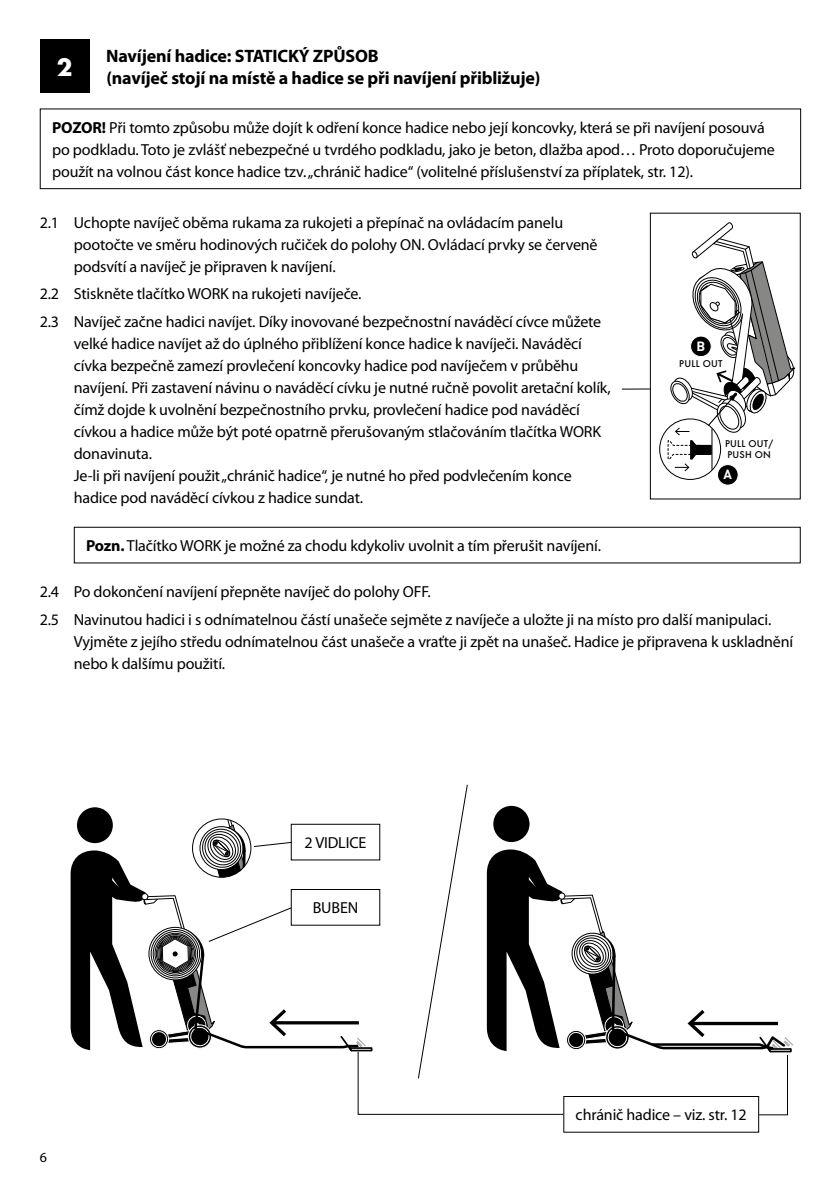
<style>
.page{position:relative;width:840px;height:1191px;background:#fff}
.page>*{position:absolute;margin:0;border:0;box-sizing:border-box;transform-origin:0 0}
._20_H2{font:700 26px "Futura TOT";color:#fff}
._20_text{font:700 18px/22px "Myriad Pro";letter-spacing:-.01em;color:#000}
._20_text-2{font:16px/22px "Myriad Pro";letter-spacing:-.01em;color:#000}
.t1{font:14px "Myriad Pro";color:#000}
.t2{font:700 13.2px "DIN Pro";color:#fff}
.t3{font:500 10.2px/10.8px "Futura TOT";letter-spacing:.02em;color:#000}
.s1{font-weight:700}
</style>
<div class="page">
<div style="left:40px;top:40px;width:49px;height:53px;background:#000"></div>
<div style="left:40px;top:108px;width:760px;height:81px;border:1px solid #000"></div>
<svg style="left:71px;top:784px;width:722px;height:331px"></svg>
<div style="left:192px;top:818px;width:59px;height:59px;border:1px solid #000;border-radius:50%"></div>
<div style="left:717px;top:464px;width:20px;height:21px;background:#000;border-radius:50%"></div>
<div style="left:716px;top:464px;width:22px;height:21px;border:1px solid #fff;border-radius:50%"></div>
<svg style="left:666px;top:222px;width:129px;height:249px"></svg>
<div style="left:649px;top:213px;width:151px;height:286px;border:1px solid #000"></div>
<svg style="left:621px;top:388px;width:28px;height:1px"></svg>
<p class="_20_text" style="left:106px;top:45px;width:435px">Navíjení hadice: STATICKÝ ZPŮSOB<br>(navíječ stojí na místě a hadice se při navíjení přibližuje)</p>
<p class="_20_text-2" style="left:52px;top:117px;width:724px"><span class="s1">POZOR!</span> Při tomto způsobu může dojít k odření konce hadice nebo její koncovky, která se při navíjení posouvá po podkladu. Toto je zvlášť nebezpečné u tvrdého podkladu, jako je beton, dlažba apod… Proto doporučujeme použít na volnou část konce hadice tzv. „chránič hadice“ (volitelné příslušenství za příplatek, str. 12).</p>
<p class="_20_text-2" style="left:74px;top:212px;width:525px;text-indent:-34px">2.1 Uchopte navíječ oběma rukama za rukojeti a přepínač na ovládacím panelu pootočte ve směru hodinových ručiček do polohy ON. Ovládací prvky se červeně podsvítí a navíječ je připraven k navíjení.</p>
<p class="_20_text-2" style="left:40px;top:283px;width:323px">2.2 Stiskněte tlačítko WORK na rukojeti navíječe.</p>
<p class="_20_text-2" style="left:74px;top:311px;width:538px;text-indent:-34px">2.3 Navíječ začne hadici navíjet. Díky inovované bezpečnostní naváděcí cívce můžete velké hadice navíjet až do úplného přiblížení konce hadice k navíječi. Naváděcí cívka bezpečně zamezí provlečení koncovky hadice pod navíječem v průběhu navíjení. Při zastavení návinu o naváděcí cívku je nutné ručně povolit aretační kolík, čímž dojde k uvolnění bezpečnostního prvku, provlečení hadice pod naváděcí cívkou a hadice může být poté opatrně přerušovaným stlačováním tlačítka WORK donavinuta.<br>Je-li při navíjení použit „chránič hadice“, je nutné ho před podvlečením konce hadice pod naváděcí cívkou z hadice sundat.</p>
<p class="_20_H2" style="left:57px;top:51px;width:17px">2</p>
<p class="t2" style="left:696px;top:337px;width:10px">B</p>
<p class="t3" style="left:679px;top:358px;width:45px">PULL OUT</p>
<p class="t3" style="left:724px;top:438px;width:50px">PULL OUT/<br>PUSH ON</p>
<p class="t2" style="left:723px;top:465px;width:10px">A</p>
<p class="_20_text-2" style="left:86px;top:535px;width:516px"><span class="s1">Pozn.</span> Tlačítko WORK je možné za chodu kdykoliv uvolnit a tím přerušit navíjení.</p>
<p class="_20_text-2" style="left:40px;top:581px;width:392px">2.4 Po dokončení navíjení přepněte navíječ do polohy OFF.</p>
<p class="_20_text-2" style="left:74px;top:608px;width:720px;text-indent:-34px">2.5 Navinutou hadici i s odnímatelnou částí unašeče sejměte z navíječe a uložte ji na místo pro další manipulaci.<br>Vyjměte z jejího středu odnímatelnou část unašeče a vraťte ji zpět na unašeč. Hadice je připravena k uskladnění nebo k dalšímu použití.</p>
<p class="_20_text-2" style="left:304px;top:832px;width:63px">2 VIDLICE</p>
<p class="t1" style="left:40px;top:1149px;width:9px">6</p>
<p class="_20_text-2" style="left:312px;top:897px;width:47px">BUBEN</p>
<p class="_20_text-2" style="left:575px;top:1104px;width:172px">chránič hadice – viz. str. 12</p>
</div>
